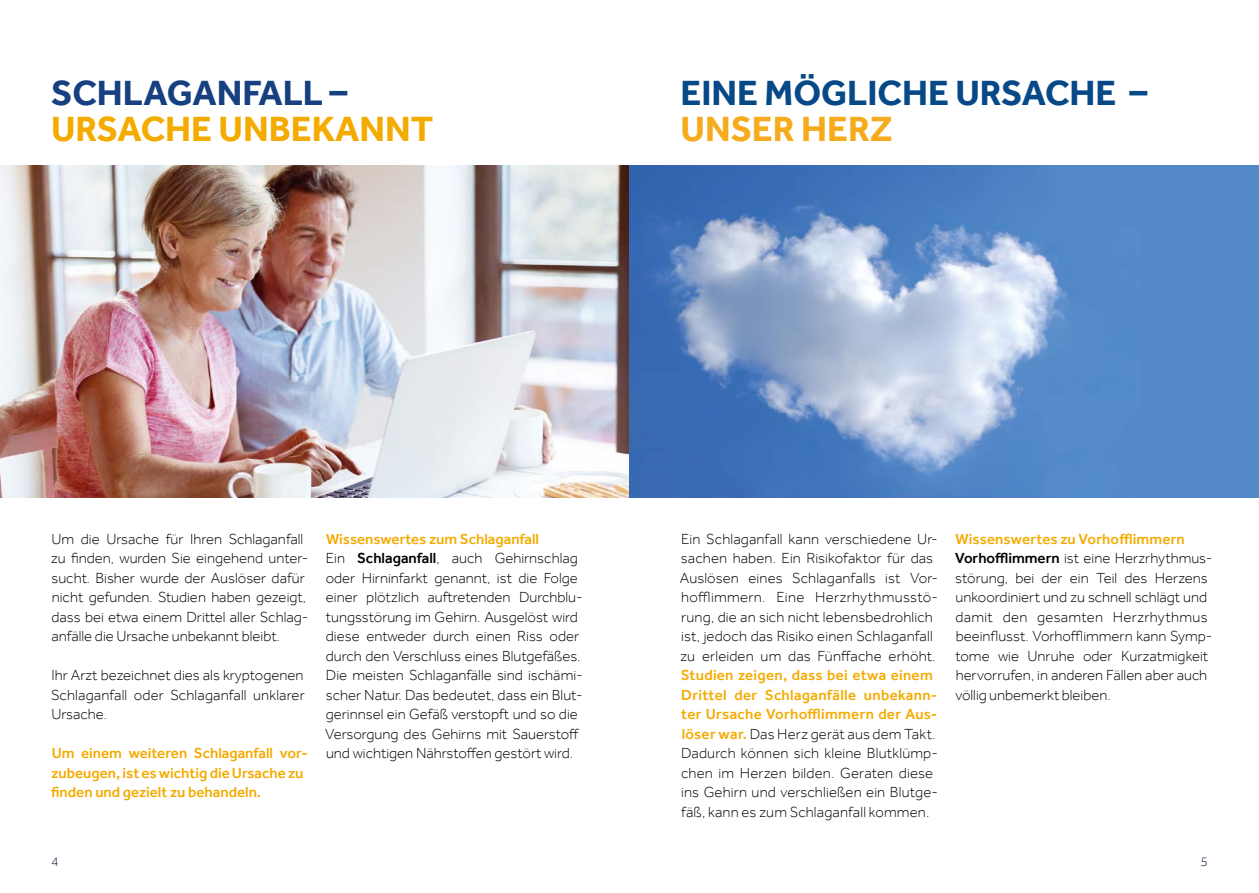
<style>
.page{position:relative;width:1259px;height:893px;background:#fff}
.page>*{position:absolute;margin:0;border:0;box-sizing:border-box;transform-origin:0 0}
.t1{font:700 36px "Effra";color:#074887}
.t2{font:700 36px "Effra";color:#f4ab00}
.t3{font:700 36px "Effra";color:#16407f}
.t4{font:700 36px "Effra";color:#f5ab1b}
.t5{font:300 15px/19.5px "Effra";color:#000}
.t6{font:500 15px/19.5px "Effra";color:#f4ab00}
.t7{font:300 13.5px "Effra";color:#1d2140}
.s1{font-weight:500;color:#f4ab00}
.s2{font-weight:500}
</style>
<div class="page">
<img style="left:0;top:166px;width:629px;height:331px">
<svg style="left:629px;top:166px;width:630px;height:331px;background:#6a93ca"></svg>
<h1 class="t3" style="left:51px;top:71px;width:298px">SCHLAGANFALL –</h1>
<h1 class="t2" style="left:51px;top:107px;width:384px">URSACHE UNBEKANNT</h1>
<h1 class="t1" style="left:680px;top:71px;width:468px">EINE MÖGLICHE URSACHE –</h1>
<h1 class="t4" style="left:680px;top:107px;width:214px">UNSER HERZ</h1>
<p class="t5" style="left:51px;top:529px;width:259px">Um die Ursache für Ihren Schlaganfall zu finden, wurden Sie eingehend unter&shy;sucht. Bisher wurde der Auslöser dafür nicht gefunden. Studien haben gezeigt, dass bei etwa einem Drittel aller Schlag&shy;anfälle die Ursache unbekannt bleibt.</p>
<p class="t5" style="left:51px;top:666px;width:255px;text-align:justify">Ihr Arzt bezeichnet dies als kryptogenen Schlaganfall oder Schlaganfall unklarer Ursache.</p>
<p class="t6" style="left:51px;top:743px;width:258px">Um einem weiteren Schlaganfall vor&shy;zubeugen, ist es wichtig die Ursache zu finden und gezielt zu behandeln.</p>
<p class="t5" style="left:325px;top:529px;width:259px"><span class="s1">Wissenswertes zum Schlaganfall<br></span>Ein <span class="s2">Schlaganfall</span>, auch Gehirnschlag oder Hirninfarkt genannt, ist die Folge einer plötzlich auftretenden Durchblu&shy;tungsstörung im Gehirn. Ausgelöst wird diese entweder durch einen Riss oder durch den Verschluss eines Blutgefäßes.<br>Die meisten Schlaganfälle sind ischämi&shy;scher Natur. Das bedeutet, dass ein Blut&shy;gerinnsel ein Gefäß verstopft und so die Versorgung des Gehirns mit Sauerstoff und wichtigen Nährstoffen gestört wird.</p>
<p class="t5" style="left:680px;top:529px;width:259px">Ein Schlaganfall kann verschiedene Ur&shy;sachen haben. Ein Risikofaktor für das Auslösen eines Schlaganfalls ist Vor&shy;hofflimmern. Eine Herzrhythmusstö&shy;rung, die an sich nicht lebensbedrohlich ist, jedoch das Risiko einen Schlaganfall zu erleiden um das Fünffache erhöht.</p>
<p class="t5" style="left:681px;top:666px;width:258px"><span class="s1">Studien zeigen, dass bei etwa einem Drittel der Schlaganfälle unbekann&shy;ter Ursache Vorhofflimmern der Aus&shy;löser war.</span> Das Herz gerät aus dem Takt.<br>Dadurch können sich kleine Blutklümp&shy;chen im Herzen bilden. Geraten diese ins Gehirn und verschließen ein Blutge&shy;fäß, kann es zum Schlaganfall kommen.</p>
<p class="t5" style="left:955px;top:529px;width:259px"><span class="s1">Wissenswertes zu Vorhofflimmern </span><span class="s2">Vorhofflimmern</span> ist eine Herzrhythmus&shy;störung, bei der ein Teil des Herzens unkoordiniert und zu schnell schlägt und damit den gesamten Herzrhythmus beeinflusst. Vorhofflimmern kann Symp&shy;tome wie Unruhe oder Kurzatmigkeit hervorrufen, in anderen Fällen aber auch völlig unbemerkt bleiben.</p>
<p class="t7" style="left:51px;top:853px;width:9px">4</p>
<p class="t7" style="left:1200px;top:853px;width:9px">5</p>
</div>
